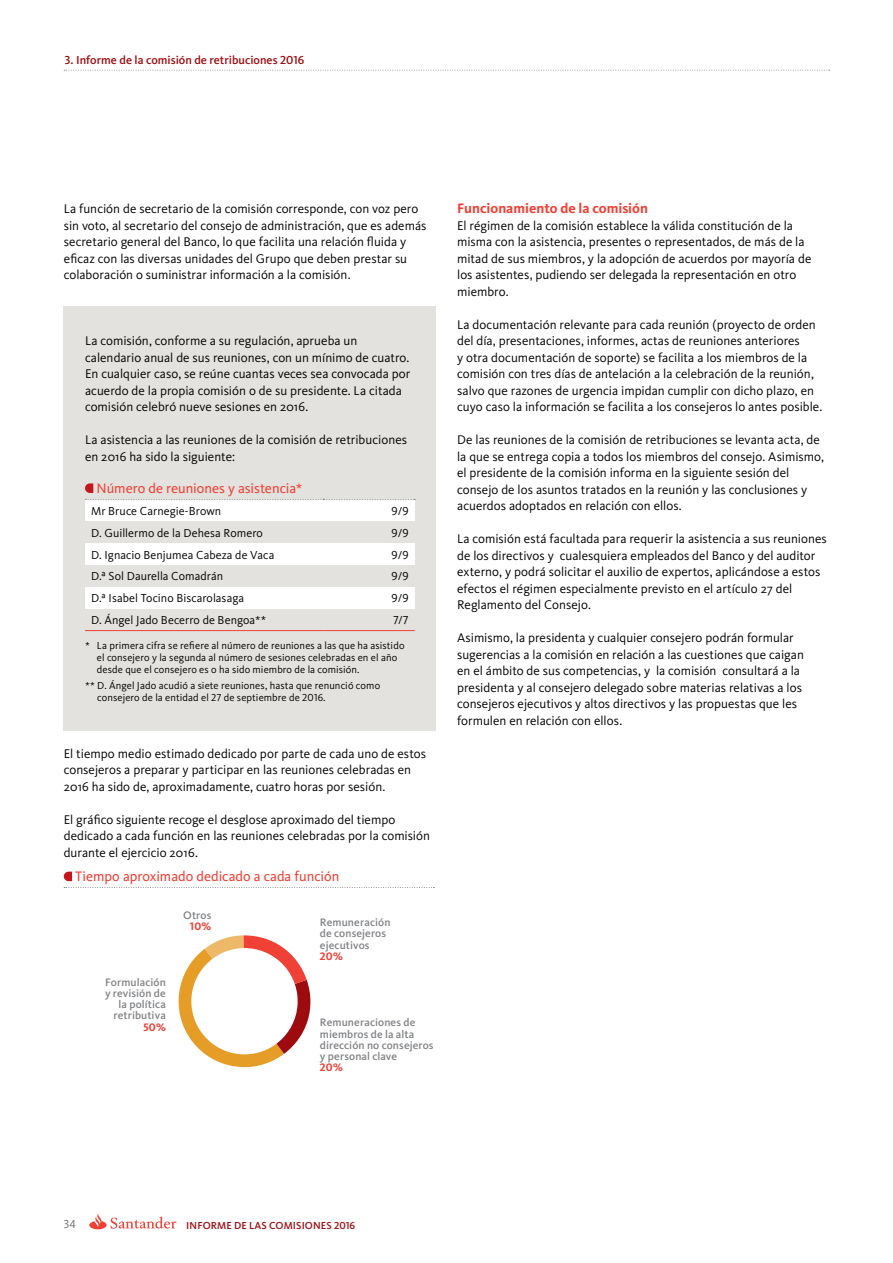
<style>
.page{position:relative;width:893px;height:1263px;background:#fff}
.page>*{position:absolute;margin:0;border:0;box-sizing:border-box;transform-origin:0 0}
.t1{font:14.25px "Kievit OT";color:#ef4135}
.t2{font:700 14.25px "Kievit OT";color:#ef4135}
.t3{font:13.05px/16.5px "Kievit OT";color:#000}
.t4{font:12px "Kievit OT";letter-spacing:.005em;color:#000}
.t5{font:500 12px "Kievit OT";color:#9e0b0f}
.t6{font:12px "Kievit OT";color:#6d6e71}
.t7{font:500 11.25px/11.2px "Kievit OT";letter-spacing:.01em;color:#808285}
.t8{font:10.5px/12px "Kievit OT";letter-spacing:.01em;color:#000}
.t9{font:500 10.5px "Kievit OT";letter-spacing:.01em;color:#9e0b0f}
.s1{font-weight:700;color:#ef4135}
</style>
<div class="page">
<svg style="left:64px;top:70px;width:766px;height:1px"></svg>
<svg style="left:89px;top:1214px;width:87px;height:15px"></svg>
<div style="left:64px;top:306px;width:372px;height:424px;background:#e4e2df"></div>
<div style="left:85px;top:499px;width:238px;height:22px;background:#fff"></div>
<div style="left:323px;top:499px;width:92px;height:22px;background:#fff"></div>
<div style="left:85px;top:543px;width:238px;height:22px;background:#fff"></div>
<div style="left:323px;top:543px;width:92px;height:22px;background:#fff"></div>
<div style="left:85px;top:587px;width:238px;height:22px;background:#fff"></div>
<div style="left:323px;top:587px;width:92px;height:22px;background:#fff"></div>
<hr style="left:85px;top:630px;width:238px;height:1px;background:#ef4135">
<hr style="left:323px;top:630px;width:92px;height:1px;background:#ef4135">
<svg style="left:85px;top:499px;width:330px;height:1px"></svg>
<svg style="left:85px;top:483px;width:8px;height:10px"></svg>
<svg style="left:64px;top:887px;width:370px;height:1px"></svg>
<svg style="left:64px;top:872px;width:8px;height:9px"></svg>
<svg style="left:178px;top:935px;width:133px;height:133px"></svg>
<p class="t5" style="left:65px;top:52px;width:241px">3. Informe de la comisión de retribuciones 2016</p>
<p class="t3" style="left:64px;top:201px;width:364px">La función de secretario de la comisión corresponde, con voz pero sin voto, al secretario del consejo de administración, que es además secretario general del Banco, lo que facilita una relación fluida y eficaz con las diversas unidades del Grupo que deben prestar su colaboración o suministrar información a la comisión.</p>
<p class="t3" style="left:85px;top:333px;width:327px">La comisión, conforme a su regulación, aprueba un calendario anual de sus reuniones, con un mínimo de cuatro.<br>En cualquier caso, se reúne cuantas veces sea convocada por acuerdo de la propia comisión o de su presidente. La citada comisión celebró nueve sesiones en 2016.</p>
<p class="t3" style="left:85px;top:432px;width:324px">La asistencia a las reuniones de la comisión de retribuciones en 2016 ha sido la siguiente:</p>
<p class="t1" style="left:96px;top:480px;width:207px">Número de reuniones y asistencia*</p>
<p class="t4" style="left:91px;top:504px;width:132px">Mr Bruce Carnegie-Brown</p>
<p class="t4" style="left:392px;top:504px;width:19px">9/9</p>
<p class="t4" style="left:91px;top:525px;width:173px">D. Guillermo de la Dehesa Romero</p>
<p class="t4" style="left:392px;top:525px;width:19px">9/9</p>
<p class="t4" style="left:91px;top:547px;width:185px">D. Ignacio Benjumea Cabeza de Vaca</p>
<p class="t4" style="left:392px;top:547px;width:19px">9/9</p>
<p class="t4" style="left:91px;top:569px;width:134px">D.ª Sol Daurella Comadrán</p>
<p class="t4" style="left:392px;top:569px;width:19px">9/9</p>
<p class="t4" style="left:91px;top:591px;width:155px">D.ª Isabel Tocino Biscarolasaga</p>
<p class="t4" style="left:392px;top:591px;width:19px">9/9</p>
<p class="t4" style="left:91px;top:613px;width:177px">D. Ángel Jado Becerro de Bengoa**</p>
<p class="t4" style="left:393px;top:613px;width:17px">7/7</p>
<p class="t8" style="left:85px;top:640px;width:6px">*</p>
<p class="t8" style="left:97px;top:640px;width:309px">La primera cifra se refiere al número de reuniones a las que ha asistido</p>
<p class="t8" style="left:97px;top:652px;width:302px">el consejero y la segunda al número de sesiones celebradas en el año desde que el consejero es o ha sido miembro de la comisión.</p>
<p class="t8" style="left:85px;top:680px;width:297px">** D. Ángel Jado acudió a siete reuniones, hasta que renunció como</p>
<p class="t8" style="left:97px;top:692px;width:230px">consejero de la entidad el 27 de septiembre de 2016.</p>
<p class="t3" style="left:64px;top:745px;width:364px">El tiempo medio estimado dedicado por parte de cada uno de estos consejeros a preparar y participar en las reuniones celebradas en<br>2016 ha sido de, aproximadamente, cuatro horas por sesión.</p>
<p class="t3" style="left:64px;top:811px;width:368px">El gráfico siguiente recoge el desglose aproximado del tiempo dedicado a cada función en las reuniones celebradas por la comisión durante el ejercicio 2016.</p>
<p class="t1" style="left:75px;top:868px;width:266px">Tiempo aproximado dedicado a cada función</p>
<p class="t7" style="left:320px;top:916px;width:72px">Remuneración de consejeros ejecutivos<br><span class="s1">20%</span></p>
<p class="t7" style="left:183px;top:909px;width:30px;text-align:right">Otros<br><span class="s1">10%</span></p>
<p class="t7" style="left:105px;top:976px;width:62px;text-align:right">Formulación y revisión de la política retributiva<br><span class="s1">50%</span></p>
<p class="t7" style="left:320px;top:1017px;width:115px">Remuneraciones de miembros de la alta dirección no consejeros y personal clave<br><span class="s1">20%</span></p>
<p class="t2" style="left:457px;top:200px;width:192px">Funcionamiento de la comisión</p>
<p class="t3" style="left:457px;top:217px;width:356px">El régimen de la comisión establece la válida constitución de la misma con la asistencia, presentes o representados, de más de la mitad de sus miembros, y la adopción de acuerdos por mayoría de los asistentes, pudiendo ser delegada la representación en otro miembro.</p>
<p class="t3" style="left:457px;top:316px;width:367px">La documentación relevante para cada reunión (proyecto de orden del día, presentaciones, informes, actas de reuniones anteriores<br>y otra documentación de soporte) se facilita a los miembros de la comisión con tres días de antelación a la celebración de la reunión, salvo que razones de urgencia impidan cumplir con dicho plazo, en cuyo caso la información se facilita a los consejeros lo antes posible.</p>
<p class="t3" style="left:457px;top:432px;width:368px">De las reuniones de la comisión de retribuciones se levanta acta, de la que se entrega copia a todos los miembros del consejo. Asimismo, el presidente de la comisión informa en la siguiente sesión del consejo de los asuntos tratados en la reunión y las conclusiones y acuerdos adoptados en relación con ellos.</p>
<p class="t3" style="left:457px;top:531px;width:371px">La comisión está facultada para requerir la asistencia a sus reuniones de los directivos y cualesquiera empleados del Banco y del auditor externo, y podrá solicitar el auxilio de expertos, aplicándose a estos efectos el régimen especialmente previsto en el artículo 27 del Reglamento del Consejo.</p>
<p class="t3" style="left:457px;top:629px;width:348px">Asimismo, la presidenta y cualquier consejero podrán formular sugerencias a la comisión en relación a las cuestiones que caigan en el ámbito de sus competencias, y la comisión consultará a la presidenta y al consejero delegado sobre materias relativas a los consejeros ejecutivos y altos directivos y las propuestas que les formulen en relación con ellos.</p>
<p class="t6" style="left:64px;top:1217px;width:13px">34</p>
<p class="t9" style="left:186px;top:1219px;width:170px">INFORME DE LAS COMISIONES 2016</p>
</div>
